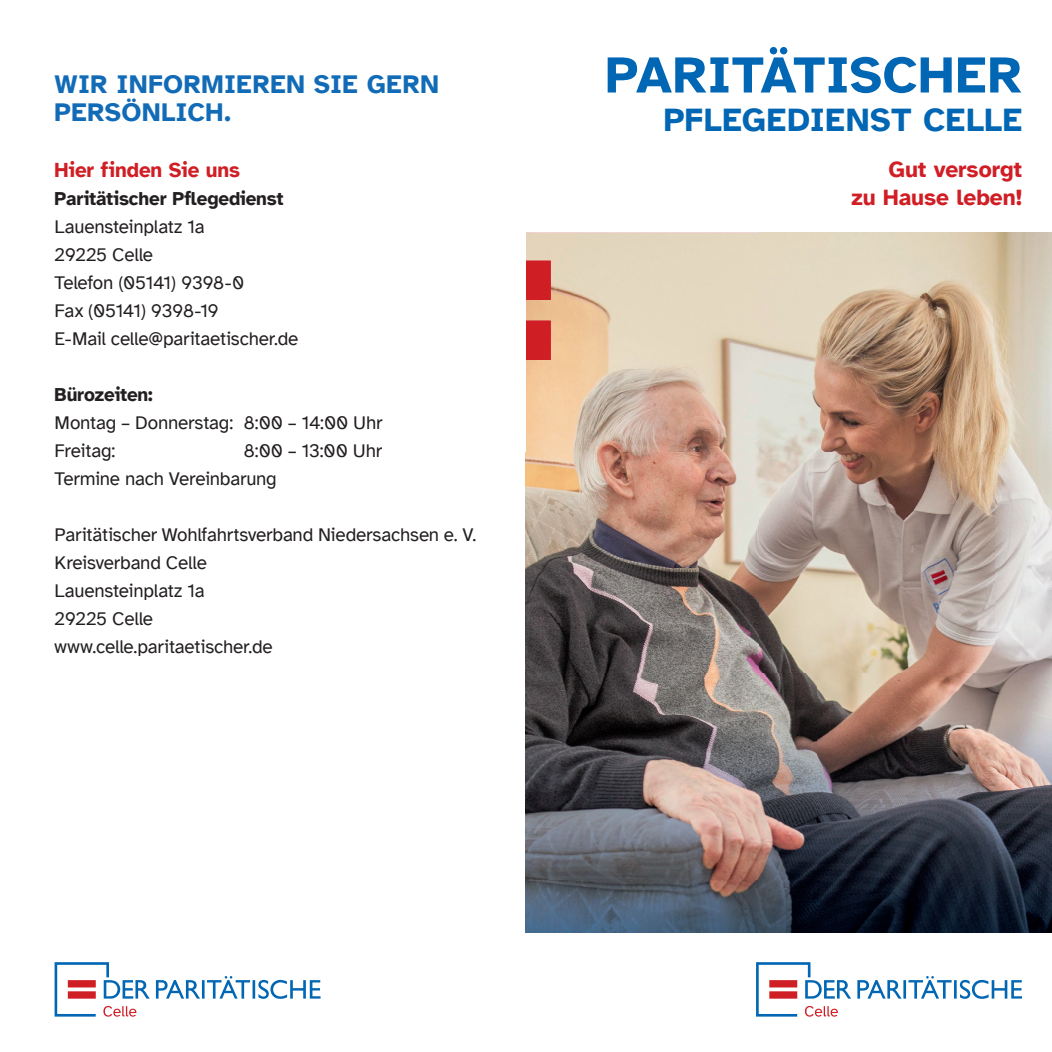
<style>
.page{position:relative;width:1052px;height:1052px;background:#fff}
.page>*{position:absolute;margin:0;border:0;box-sizing:border-box;transform-origin:0 0}
.t1{font:700 52.5px "Atkinson Hyperlegible";letter-spacing:.005em;color:#0166b3}
.t2{font:700 33.25px "Atkinson Hyperlegible";letter-spacing:.015em;color:#0166b3}
.t3{font:700 26.25px/28px "Atkinson Hyperlegible";letter-spacing:.02em;color:#116bb6}
.t4{font:700 22.75px/28px "Atkinson Hyperlegible";letter-spacing:-.005em;color:#d01e25;text-align:right}
.t5{font:700 21px "Atkinson Hyperlegible";color:#d01e25}
.t6{font:19.25px/28px "Atkinson Hyperlegible";letter-spacing:-.015em;color:#231f20}
.t7{font:700 19.25px "Atkinson Hyperlegible";letter-spacing:-.01em;color:#231f20}
</style>
<div class="page">
<img style="left:526px;top:232px;width:526px;height:700px">
<img style="left:526px;top:260px;width:25px;height:100px">
<svg style="left:55px;top:962px;width:265px;height:54px"></svg>
<svg style="left:756px;top:962px;width:266px;height:54px"></svg>
<h3 class="t3" style="left:55px;top:70px;width:386px">WIR INFORMIEREN SIE GERN<br>PERSÖNLICH.</h3>
<p class="t5" style="left:55px;top:157px;width:187px">Hier finden Sie uns</p>
<p class="t7" style="left:55px;top:187px;width:231px">Paritätischer Pflegedienst</p>
<p class="t6" style="left:55px;top:212px;width:245px">Lauensteinplatz 1a<br>29225 Celle<br>Telefon (05141) 9398-0<br>Fax (05141) 9398-19<br>E-Mail celle@paritaetischer.de</p>
<p class="t7" style="left:55px;top:383px;width:100px">Bürozeiten:</p>
<p class="t6" style="left:55px;top:408px;width:329px">Montag – Donnerstag: 8:00 – 14:00 Uhr<br>Freitag:</p>
<p class="t6" style="left:55px;top:436px;width:329px;text-indent:189px">8:00 – 13:00 Uhr<br>Termine nach Vereinbarung</p>
<p class="t6" style="left:55px;top:520px;width:423px">Paritätischer Wohlfahrtsverband Niedersachsen e. V.<br>Kreisverband Celle<br>Lauensteinplatz 1a<br>29225 Celle<br>www.celle.paritaetischer.de</p>
<h1 class="t1" style="left:605px;top:44px;width:418px">PARITÄTISCHER</h1>
<h2 class="t2" style="left:663px;top:100px;width:360px">PFLEGEDIENST CELLE</h2>
<p class="t4" style="left:851px;top:155px;width:172px">Gut versorgt<br>zu Hause leben!</p>
</div>
